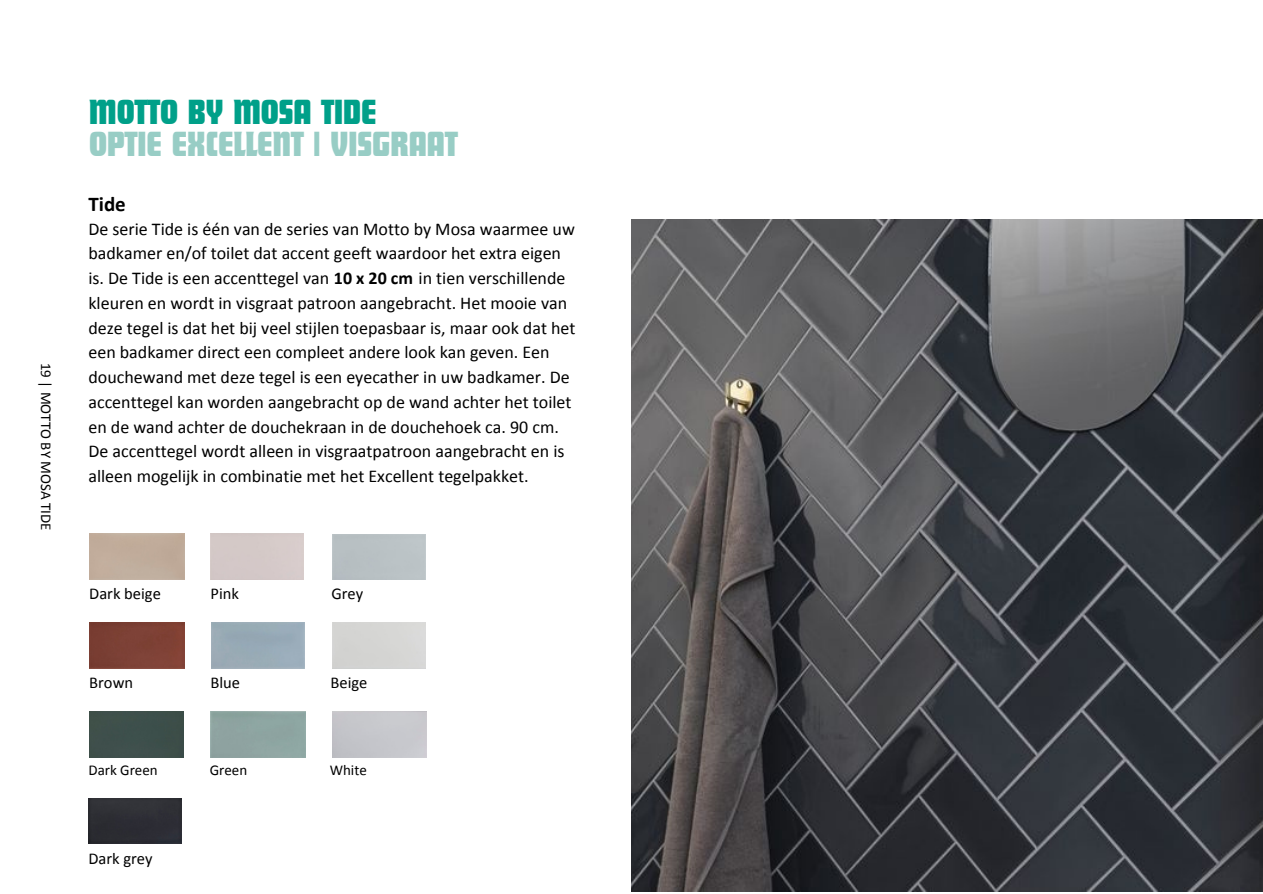
<style>
.page{position:relative;width:1263px;height:894px;background:#fff}
.page>*{position:absolute;margin:0;border:0;box-sizing:border-box;transform-origin:0 0}
.t1{font:700 33.75px "Deko Display Serial";color:#98cdc5}
.t2{font:700 33.75px "Deko Display Serial";color:#00a089}
.t3{font:700 21px "Calibri";color:#000}
.t4{font:18px/24.8px "Calibri";color:#000}
.t5{font:16.5px "Calibri";color:#000}
.t6{font:15px "Calibri";color:#000}
.s1{font-weight:700}
</style>
<div class="page">
<img style="left:631px;top:219px;width:631px;height:672px">
<div style="left:89px;top:622px;width:96px;height:46px;background:#7d4135"></div>
<div style="left:88px;top:798px;width:94px;height:45px;background:#2d2d34"></div>
<div style="left:89px;top:711px;width:95px;height:45px;background:#3e4f4b"></div>
<p class="t6" style="left:52px;top:362px;width:169px;rotate:90deg">19 | MOTTO BY MOSA TIDE</p>
<p class="t2" style="left:89px;top:93px;width:289px">MOTTO BY MOSA TIDE</p>
<p class="t1" style="left:89px;top:125px;width:370px">OPTIE EXCELLENT | VISGRAAT</p>
<p class="t3" style="left:88px;top:196px;width:39px">Tide</p>
<p class="t4" style="left:88px;top:217px;width:488px">De serie Tide is één van de series van Motto by Mosa waarmee uw badkamer en/of toilet dat accent geeft waardoor het extra eigen is. De Tide is een accenttegel van <span class="s1">10 x 20 cm</span> in tien verschillende kleuren en wordt in visgraat patroon aangebracht. Het mooie van deze tegel is dat het bij veel stijlen toepasbaar is, maar ook dat het een badkamer direct een compleet andere look kan geven. Een douchewand met deze tegel is een eyecather in uw badkamer. De accenttegel kan worden aangebracht op de wand achter het toilet en de wand achter de douchekraan in de douchehoek ca. 90 cm.<br>De accenttegel wordt alleen in visgraatpatroon aangebracht en is alleen mogelijk in combinatie met het Excellent tegelpakket.</p>
<p class="t5" style="left:89px;top:587px;width:73px">Dark beige</p>
<p class="t5" style="left:211px;top:587px;width:30px">Pink</p>
<p class="t5" style="left:331px;top:587px;width:33px">Grey</p>
<p class="t5" style="left:89px;top:675px;width:45px">Brown</p>
<p class="t5" style="left:211px;top:675px;width:31px">Blue</p>
<p class="t5" style="left:331px;top:675px;width:38px">Beige</p>
<p class="t6" style="left:88px;top:763px;width:71px">Dark Green</p>
<p class="t6" style="left:210px;top:763px;width:39px">Green</p>
<p class="t6" style="left:330px;top:763px;width:39px">White</p>
<p class="t5" style="left:88px;top:850px;width:66px">Dark grey</p>
</div>
